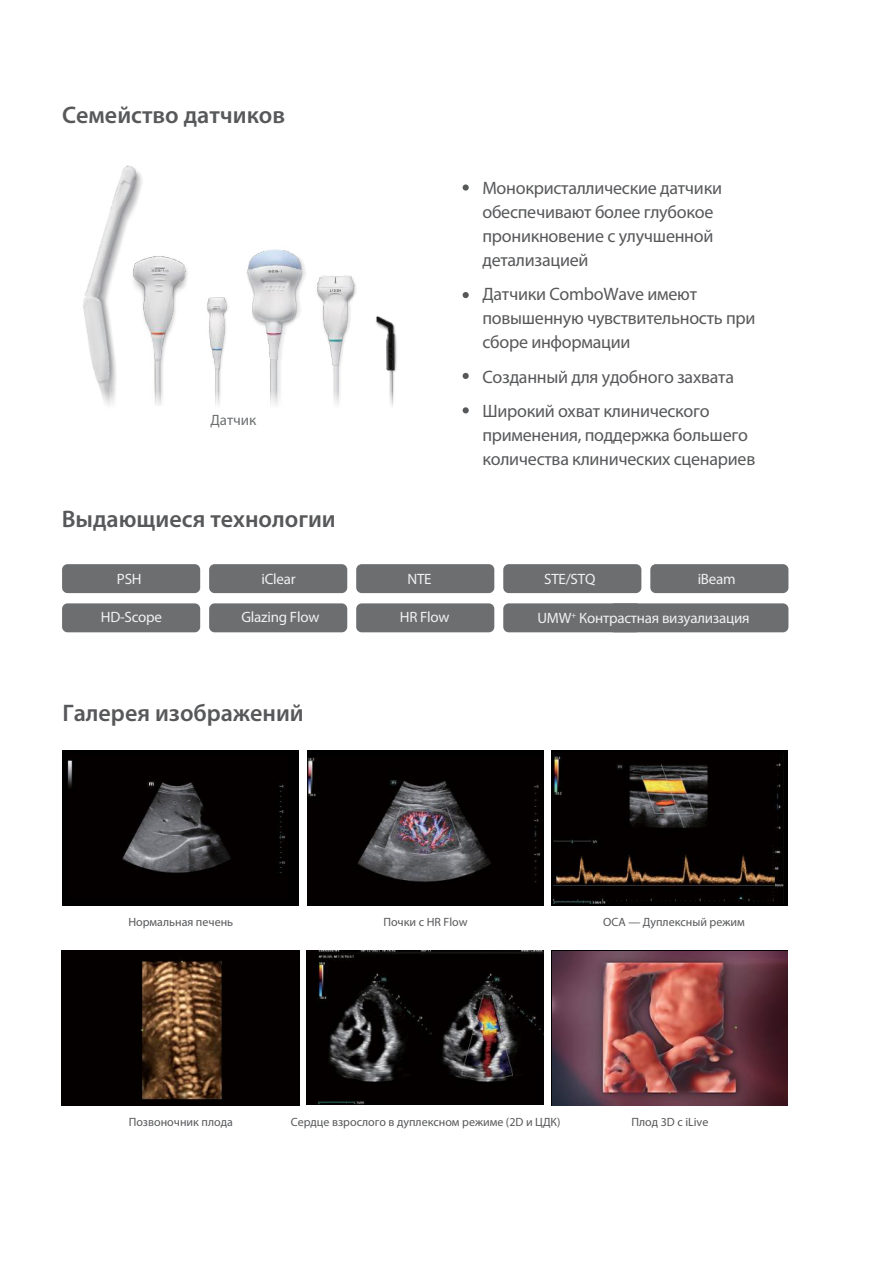
<style>
.page{position:relative;width:893px;height:1263px;background:#fff}
.page>*{position:absolute;margin:0;border:0;box-sizing:border-box;transform-origin:0 0}
.t1{font:600 24px "Myriad Pro";color:#57585a}
.t2{font:18px/24px "Myriad Pro";letter-spacing:-.015em;color:#57585a}
.t3{font:15px "Myriad Pro";letter-spacing:-.015em;color:#f0f1f1}
.t4{font:15px "Myriad Pro";color:#6c6e70}
.t5{font:12px "Myriad Pro";color:#57585a}
</style>
<div class="page">
<img style="left:207px;top:297px;width:21px;height:69px">
<img style="left:246px;top:249px;width:60px;height:117px">
<img style="left:317px;top:275px;width:39px;height:91px">
<img style="left:83px;top:165px;width:105px;height:201px">
<img style="left:376px;top:316px;width:21px;height:50px">
<svg style="left:93px;top:366px;width:304px;height:41px"></svg>
<div style="left:463px;top:184px;width:6px;height:7px;background:#57585a;border-radius:50%"></div>
<svg style="left:463px;top:292px;width:6px;height:6px"></svg>
<svg style="left:463px;top:373px;width:6px;height:6px"></svg>
<svg style="left:463px;top:407px;width:6px;height:6px"></svg>
<div style="left:62px;top:750px;width:237px;height:155px;background:#000"></div>
<div style="left:62px;top:564px;width:138px;height:29px;background:#6c6e70;border-radius:5px"></div>
<div style="left:209px;top:564px;width:138px;height:29px;background:#6c6e70;border-radius:5px"></div>
<div style="left:356px;top:564px;width:138px;height:29px;background:#6c6e70;border-radius:5px"></div>
<div style="left:503px;top:564px;width:138px;height:29px;background:#6c6e70;border-radius:5px"></div>
<div style="left:650px;top:564px;width:138px;height:29px;background:#6c6e70;border-radius:5px"></div>
<div style="left:62px;top:603px;width:138px;height:29px;background:#6c6e70;border-radius:5px"></div>
<div style="left:209px;top:603px;width:138px;height:29px;background:#6c6e70;border-radius:5px"></div>
<div style="left:356px;top:603px;width:138px;height:29px;background:#6c6e70;border-radius:5px"></div>
<div style="left:503px;top:603px;width:138px;height:29px;background:#6c6e70;border-radius:5px"></div>
<div style="left:609px;top:603px;width:179px;height:29px;background:#6c6e70;border-radius:5px"></div>
<div style="left:551px;top:750px;width:237px;height:155px;background:#000"></div>
<div style="left:307px;top:750px;width:237px;height:155px;background:#000"></div>
<img style="left:67px;top:760px;width:219px;height:113px">
<img style="left:554px;top:754px;width:230px;height:150px">
<img style="left:307px;top:950px;width:237px;height:155px">
<img style="left:552px;top:951px;width:236px;height:154px">
<img style="left:307px;top:757px;width:234px;height:126px">
<img style="left:62px;top:951px;width:237px;height:154px">
<h1 class="t1" style="left:62px;top:100px;width:225px">Семейство датчиков</h1>
<p class="t4" style="left:210px;top:411px;width:48px">Датчик</p>
<h1 class="t1" style="left:62px;top:504px;width:275px">Выдающиеся технологии</h1>
<p class="t2" style="left:482px;top:175px;width:241px">Монокристаллические датчики обеспечивают более глубокое проникновение с улучшенной детализацией</p>
<p class="t2" style="left:482px;top:282px;width:275px">Датчики ComboWave имеют повышенную чувствительность при сборе информации</p>
<p class="t2" style="left:482px;top:359px;width:253px;line-height:34.5px">Созданный для удобного захвата<br>Широкий охват клинического</p>
<p class="t2" style="left:482px;top:423px;width:274px">применения, поддержка большего количества клинических сценариев</p>
<p class="t3" style="left:261px;top:569px;width:36px">iClear</p>
<p class="t3" style="left:407px;top:569px;width:26px">NTE</p>
<p class="t3" style="left:400px;top:608px;width:51px">HR Flow</p>
<p class="t3" style="left:117px;top:569px;width:26px">PSH</p>
<p class="t3" style="left:544px;top:569px;width:53px">STE/STQ</p>
<p class="t3" style="left:698px;top:569px;width:40px">iBeam</p>
<p class="t3" style="left:241px;top:608px;width:79px">Glazing Flow</p>
<p class="t3" style="left:101px;top:608px;width:63px">HD-Scope</p>
<p class="t3" style="left:537px;top:608px;width:214px">UMW<sup>+</sup> Контрастная визуализация</p>
<h1 class="t1" style="left:63px;top:697px;width:243px">Галерея изображений</h1>
<p class="t5" style="left:128px;top:914px;width:106px">Нормальная печень</p>
<p class="t5" style="left:383px;top:914px;width:86px">Почки с HR Flow</p>
<p class="t5" style="left:603px;top:914px;width:143px">ОСА — Дуплексный режим</p>
<p class="t5" style="left:129px;top:1114px;width:106px">Позвоночник плода</p>
<p class="t5" style="left:291px;top:1114px;width:271px">Сердце взрослого в дуплексном режиме (2D и ЦДК)</p>
<p class="t5" style="left:631px;top:1114px;width:78px">Плод 3D с iLive</p>
</div>
